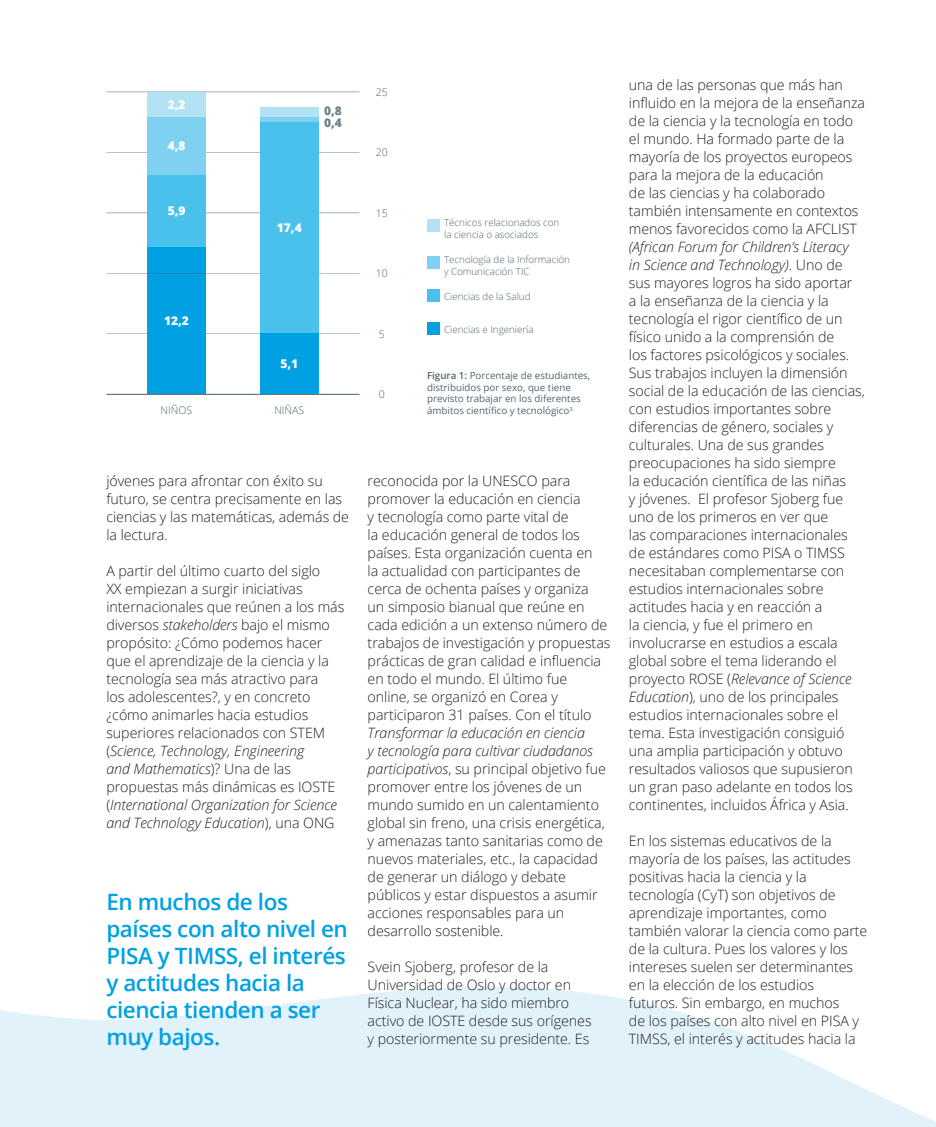
<style>
.page{position:relative;width:936px;height:1127px;background:#fff}
.page>*{position:absolute;margin:0;border:0;box-sizing:border-box;transform-origin:0 0}
.TEXTOS{font:600 22.5px/27px "Open Sans";letter-spacing:-.02em;color:#00a1e3}
.TEXTOS-2{font:300 14.25px/18px "Open Sans";letter-spacing:-.005em;color:#231f20}
.t1{font:800 12px "Open Sans";color:#fff}
.t2{font:800 12px "Open Sans";color:#516670}
.t3{font:300 10.5px "Open Sans";color:#516670}
.t4{font:9.75px/11.7px "Open Sans";color:#516670}
.t5{font:300 9.75px/11.7px "Open Sans";color:#516670}
.s1{font-weight:600}
.s2{font-style:italic}
</style>
<div class="page">
<svg style="left:0;top:986px;width:935px;height:141px;fill:#e1f2fb"></svg>
<hr style="left:106px;top:333px;width:253px;height:1px;background:#46616e">
<div style="left:147px;top:247px;width:59px;height:147px;background:#00a1e3"></div>
<hr style="left:106px;top:394px;width:253px;height:1px;background:#46616e">
<hr style="left:106px;top:273px;width:253px;height:1px;background:#46616e">
<hr style="left:106px;top:212px;width:253px;height:1px;background:#46616e">
<hr style="left:106px;top:152px;width:253px;height:1px;background:#46616e">
<hr style="left:106px;top:92px;width:253px;height:1px;background:#46616e">
<div style="left:147px;top:175px;width:59px;height:72px;background:#4ac1ec"></div>
<div style="left:147px;top:117px;width:59px;height:58px;background:#7ed1f1"></div>
<div style="left:147px;top:92px;width:59px;height:25px;background:#b4e2f5"></div>
<div style="left:260px;top:333px;width:59px;height:61px;background:#00a1e3"></div>
<div style="left:260px;top:122px;width:59px;height:211px;background:#4ac1ec"></div>
<div style="left:260px;top:117px;width:59px;height:5px;background:#7ed1f1"></div>
<div style="left:260px;top:107px;width:59px;height:10px;background:#b4e2f5"></div>
<div style="left:427px;top:323px;width:13px;height:12px;background:#00a1e3"></div>
<div style="left:427px;top:289px;width:13px;height:13px;background:#4ac1ec"></div>
<div style="left:427px;top:256px;width:13px;height:13px;background:#7ed1f1"></div>
<div style="left:427px;top:219px;width:13px;height:13px;background:#b4e2f5"></div>
<p class="t1" style="left:168px;top:95px;width:19px">2,2</p>
<p class="t1" style="left:168px;top:137px;width:19px">4,8</p>
<p class="t1" style="left:168px;top:202px;width:19px">5,9</p>
<p class="t2" style="left:324px;top:101px;width:19px">0,8</p>
<p class="t2" style="left:324px;top:113px;width:19px">0,4</p>
<p class="t1" style="left:277px;top:218px;width:26px">17,4</p>
<p class="t1" style="left:164px;top:311px;width:26px">12,2</p>
<p class="t1" style="left:280px;top:354px;width:19px">5,1</p>
<p class="t3" style="left:160px;top:403px;width:33px">NIÑOS</p>
<p class="t3" style="left:274px;top:403px;width:31px">NIÑAS</p>
<p class="t3" style="left:375px;top:85px;width:13px">25</p>
<p class="t3" style="left:375px;top:145px;width:13px">20</p>
<p class="t3" style="left:375px;top:206px;width:13px">15</p>
<p class="t3" style="left:375px;top:266px;width:13px">10</p>
<p class="t3" style="left:378px;top:327px;width:7px">5</p>
<p class="t3" style="left:378px;top:387px;width:7px">0</p>
<p class="t5" style="left:444px;top:216px;width:117px">Técnicos relacionados con la ciencia o asociados</p>
<p class="t5" style="left:444px;top:254px;width:127px">Tecnología de la Información y Comunicación TIC</p>
<p class="t5" style="left:444px;top:290px;width:88px">Ciencias de la Salud</p>
<p class="t5" style="left:444px;top:323px;width:91px">Ciencias e Ingeniería</p>
<p class="t4" style="left:427px;top:369px;width:165px"><span class="s1">Figura 1:</span> Porcentaje de estudiantes, distribuidos por sexo, que tiene previsto trabajar en los diferentes ámbitos científico y tecnológico<sup>3</sup></p>
<p class="TEXTOS-2" style="left:106px;top:471px;width:244px">jóvenes para afrontar con éxito su futuro, se centra precisamente en las ciencias y las matemáticas, además de la lectura.</p>
<p class="TEXTOS-2" style="left:106px;top:561px;width:239px">A partir del último cuarto del siglo<br>XX empiezan a surgir iniciativas internacionales que reúnen a los más diversos <span class="s2">stakeholders</span> bajo el mismo propósito: ¿Cómo podemos hacer que el aprendizaje de la ciencia y la tecnología sea más atractivo para<br>los adolescentes?, y en concreto ¿cómo animarles hacia estudios superiores relacionados con STEM (<span class="s2">Science, Technology, Engineering<br>and Mathematics</span>)? Una de las propuestas más dinámicas es IOSTE (<span class="s2">International Organization for Science and Technology Education</span>), una ONG</p>
<p class="TEXTOS" style="left:106px;top:888px;width:243px">En muchos de los países con alto nivel en<br>PISA y TIMSS, el interés y actitudes hacia la ciencia tienden a ser muy bajos.</p>
<p class="TEXTOS-2" style="left:367px;top:471px;width:244px">reconocida por la UNESCO para promover la educación en ciencia<br>y tecnología como parte vital de<br>la educación general de todos los países. Esta organización cuenta en<br>la actualidad con participantes de cerca de ochenta países y organiza<br>un simposio bianual que reúne en cada edición a un extenso número de trabajos de investigación y propuestas prácticas de gran calidad e influencia en todo el mundo. El último fue online, se organizó en Corea y participaron 31 países. Con el título <span class="s2">Transformar la educación en ciencia<br>y tecnología para cultivar ciudadanos participativos</span>, su principal objetivo fue promover entre los jóvenes de un mundo sumido en un calentamiento global sin freno, una crisis energética, y amenazas tanto sanitarias como de nuevos materiales, etc., la capacidad de generar un diálogo y debate públicos y estar dispuestos a asumir acciones responsables para un desarrollo sostenible.</p>
<p class="TEXTOS-2" style="left:367px;top:957px;width:225px">Svein Sjoberg, profesor de la<br>Universidad de Oslo y doctor en<br>Física Nuclear, ha sido miembro activo de IOSTE desde sus orígenes y posteriormente su presidente. Es</p>
<p class="TEXTOS-2" style="left:629px;top:75px;width:238px">una de las personas que más han influido en la mejora de la enseñanza de la ciencia y la tecnología en todo el mundo. Ha formado parte de la mayoría de los proyectos europeos para la mejora de la educación<br>de las ciencias y ha colaborado también intensamente en contextos menos favorecidos como la AFCLIST <span class="s2">(African Forum for Children’s Literacy<br>in Science and Technology)</span>. Uno de sus mayores logros ha sido aportar<br>a la enseñanza de la ciencia y la tecnología el rigor científico de un físico unido a la comprensión de<br>los factores psicológicos y sociales.<br>Sus trabajos incluyen la dimensión social de la educación de las ciencias, con estudios importantes sobre diferencias de género, sociales y culturales. Una de sus grandes preocupaciones ha sido siempre<br>la educación científica de las niñas<br>y jóvenes. El profesor Sjoberg fue uno de los primeros en ver que<br>las comparaciones internacionales de estándares como PISA o TIMSS necesitaban complementarse con estudios internacionales sobre actitudes hacia y en reacción a<br>la ciencia, y fue el primero en involucrarse en estudios a escala global sobre el tema liderando el proyecto ROSE (<span class="s2">Relevance of Science Education</span>), uno de los principales estudios internacionales sobre el tema. Esta investigación consiguió una amplia participación y obtuvo resultados valiosos que supusieron un gran paso adelante en todos los continentes, incluidos África y Asia.</p>
<p class="TEXTOS-2" style="left:629px;top:831px;width:240px">En los sistemas educativos de la mayoría de los países, las actitudes positivas hacia la ciencia y la tecnología (CyT) son objetivos de aprendizaje importantes, como también valorar la ciencia como parte de la cultura. Pues los valores y los intereses suelen ser determinantes en la elección de los estudios<br>futuros. Sin embargo, en muchos<br>de los países con alto nivel en PISA y TIMSS, el interés y actitudes hacia la</p>
</div>
